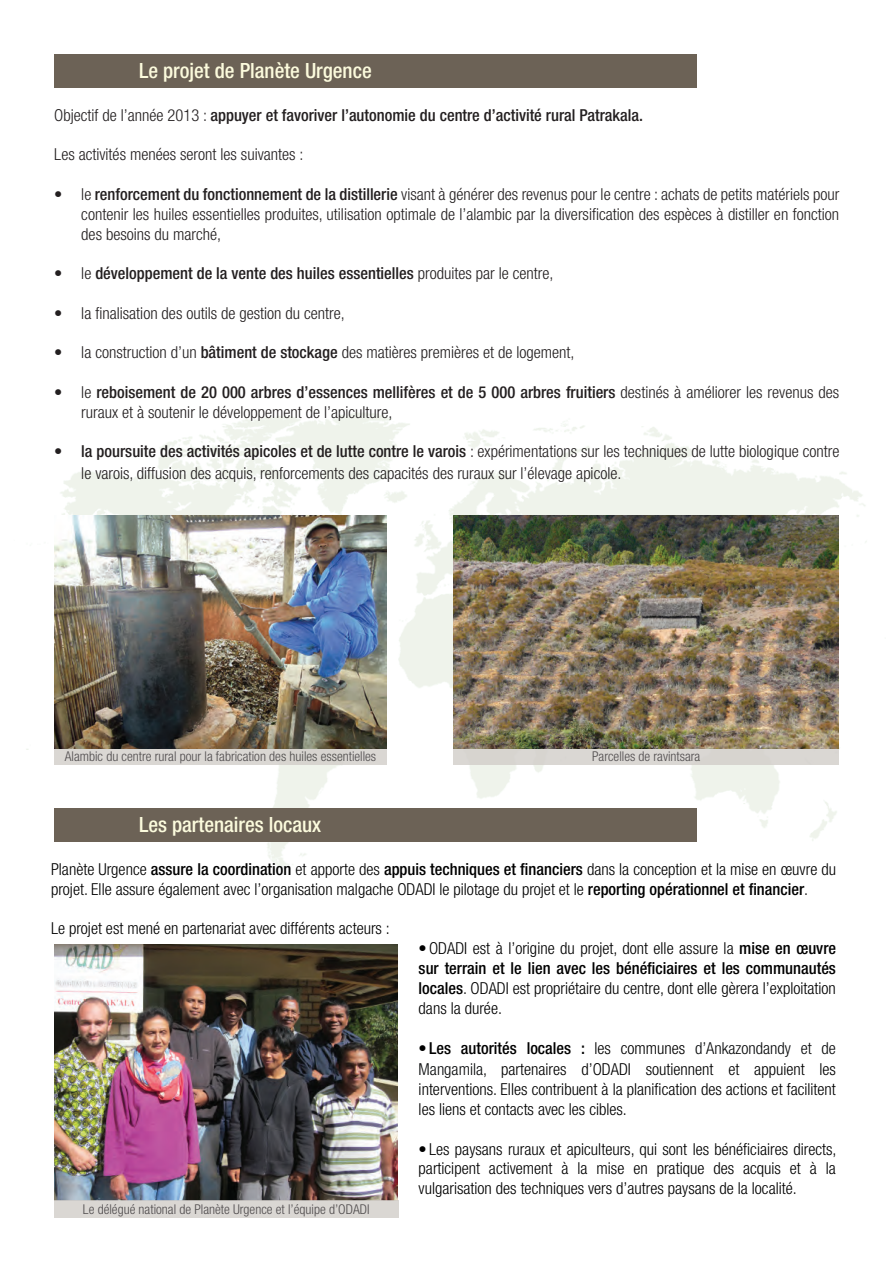
<style>
.page{position:relative;width:893px;height:1263px;background:#fff}
.page>*{position:absolute;margin:0;border:0;box-sizing:border-box;transform-origin:0 0}
.t1{font:500 condensed 21px "Helvetica Neue LT Pro";color:#fcfbdd}
.t2{font:300 condensed 16.5px/19.8px "Helvetica Neue LT Pro";color:#000;text-align:justify}
.t3{font:300 condensed 16.5px/19.8px "Helvetica Neue LT Pro";color:#231f20}
.t4{font:500 condensed 16.5px "Helvetica Neue LT Pro";color:#231f20}
.t5{font:300 condensed 13.5px "Helvetica Neue LT Pro";color:#231f20}
.s1{font-weight:300}
.s2{font-weight:500}
.s3{color:#090b0c}
</style>
<div class="page">
<img style="left:26px;top:412px;width:841px;height:455px">
<div style="left:54px;top:808px;width:642px;height:33px;background:#6c6256"></div>
<img style="left:54px;top:944px;width:343px;height:256px">
<div style="left:54px;top:1200px;width:344px;height:17px;background:#dad7d3"></div>
<img style="left:54px;top:516px;width:333px;height:233px">
<img style="left:453px;top:516px;width:385px;height:233px">
<div style="left:54px;top:749px;width:333px;height:15px;background:#dad7d3"></div>
<div style="left:453px;top:749px;width:386px;height:15px;background:#dad7d3"></div>
<div style="left:54px;top:54px;width:642px;height:33px;background:#6c6256"></div>
<p class="t1" style="left:139px;top:58px;width:234px">Le projet de Planète Urgence</p>
<p class="t4" style="left:54px;top:105px;width:590px"><span class="s1">Objectif de l’année 2013 :</span> appuyer et favoriver l’autonomie du centre d’activité rural Patrakala.</p>
<p class="t3" style="left:54px;top:145px;width:251px">Les activités menées seront les suivantes :</p>
<p class="t3" style="left:81px;top:184px;width:759px;text-align:justify;text-indent:-27px">• le <span class="s2">renforcement du fonctionnement de la distillerie</span> visant à générer des revenus pour le centre : achats de petits matériels pour contenir les huiles essentielles produites, utilisation optimale de l’alambic par la diversification des espèces à distiller en fonction des besoins du marché,</p>
<p class="t4" style="left:54px;top:263px;width:501px"><span class="s1">• le</span> développement de la vente des huiles essentielles <span class="s1">produites par le centre,</span></p>
<p class="t3" style="left:54px;top:303px;width:292px">• la finalisation des outils de gestion du centre,</p>
<p class="t3" style="left:54px;top:343px;width:522px">• la construction d’un <span class="s2">bâtiment de stockage</span> des matières premières et de logement,</p>
<p class="t3" style="left:81px;top:382px;width:759px;text-indent:-27px">• le <span class="s2">reboisement de 20 000 arbres d’essences mellifères et de 5 000 arbres fruitiers</span> destinés à améliorer les revenus des ruraux et à soutenir le développement de l’apiculture,</p>
<p class="t3" style="left:81px;top:441px;width:760px;line-height:21.6px;text-indent:-27px"><span class="s2">• la poursuite des activités apicoles et de lutte contre le varois</span> : expérimentations sur les techniques de lutte biologique contre le varois, diffusion des acquis, renforcements des capacités des ruraux sur l’élevage apicole.</p>
<p class="t5" style="left:65px;top:749px;width:313px">Alambic du centre rural pour la fabrication des huiles essentielles</p>
<p class="t5" style="left:592px;top:749px;width:110px">Parcelles de ravintsara</p>
<p class="t1" style="left:139px;top:812px;width:184px">Les partenaires locaux</p>
<p class="t2" style="left:51px;top:859px;width:787px">Planète Urgence <span class="s2">assure la coordination</span> et apporte des <span class="s2">appuis techniques et financiers</span> dans la conception et la mise en œuvre du projet. Elle assure également avec l’organisation malgache ODADI le pilotage du projet et le <span class="s2">reporting opérationnel et financier</span>.</p>
<p class="t2" style="left:51px;top:918px;width:340px">Le projet est mené en partenariat avec différents acteurs :</p>
<p class="t2" style="left:419px;top:938px;width:419px">• ODADI est à l’origine du projet, dont elle assure la <span class="s2">mise en œuvre sur terrain et le lien avec les bénéficiaires et les communautés locales</span>. ODADI est propriétaire du centre, dont elle gèrera l’exploitation dans la durée.</p>
<p class="t2" style="left:419px;top:1038px;width:419px;line-height:20.2px"><span class="s2">• Les autorités locales :</span> les communes <span class="s3">d’Ankazondandy et de Mangamila</span>, partenaires d’ODADI soutiennent et appuient les interventions. Elles contribuent à la planification des actions et facilitent les liens et contacts avec les cibles.</p>
<p class="t2" style="left:419px;top:1139px;width:419px">• Les paysans ruraux et apiculteurs, qui sont les bénéficiaires directs, participent activement à la mise en pratique des acquis et à la vulgarisation des techniques vers d’autres paysans de la localité.</p>
<p class="t5" style="left:83px;top:1201px;width:288px">Le délégué national de Planète Urgence et l’équipe d’ODADI</p>
</div>
